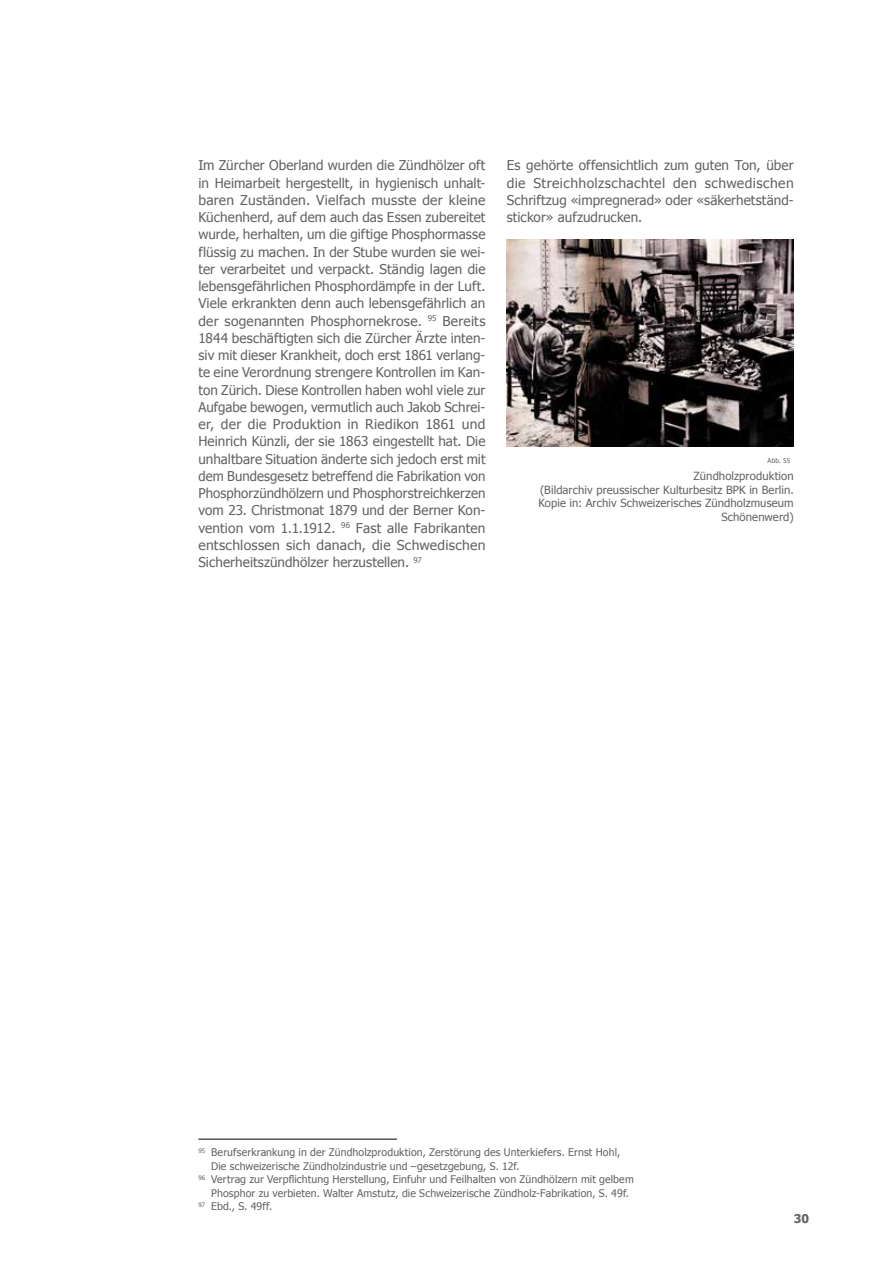
<style>
.page{position:relative;width:893px;height:1263px;background:#fff}
.page>*{position:absolute;margin:0;border:0;box-sizing:border-box;transform-origin:0 0}
.t1{font:13.5px/17.2px "Tahoma";letter-spacing:.005em;color:#626261;text-align:justify}
.t2{font:700 12px "Tahoma";color:#626261}
.t3{font:11.25px/13.5px "Tahoma";letter-spacing:.01em;color:#626261;text-align:right}
.t4{font:10.5px "Tahoma";letter-spacing:.015em;color:#626261}
.t5{font:6.6px "Tahoma";color:#626261}
</style>
<div class="page">
<img style="left:507px;top:239px;width:287px;height:207px">
<hr style="left:198px;top:1139px;width:199px;height:1px;background:#000">
<p class="t1" style="left:198px;top:156px;width:289px">Im Zürcher Oberland wurden die Zündhölzer oft in Heimarbeit hergestellt, in hygienisch unhalt&shy;baren Zuständen. Vielfach musste der kleine Küchenherd, auf dem auch das Essen zubereitet wurde, herhalten, um die giftige Phosphormasse flüssig zu machen. In der Stube wurden sie wei&shy;ter verarbeitet und verpackt. Ständig lagen die lebensgefährlichen Phosphordämpfe in der Luft.<br>Viele erkrankten denn auch lebensgefährlich an der sogenannten Phosphornekrose. <sup>95</sup> Bereits 1844 beschäftigten sich die Zürcher Ärzte inten&shy;siv mit dieser Krankheit, doch erst 1861 verlang&shy;te eine Verordnung strengere Kontrollen im Kan&shy;ton Zürich. Diese Kontrollen haben wohl viele zur Aufgabe bewogen, vermutlich auch Jakob Schrei&shy;er, der die Produktion in Riedikon 1861 und Heinrich Künzli, der sie 1863 eingestellt hat. Die unhaltbare Situation änderte sich jedoch erst mit dem Bundesgesetz betreffend die Fabrikation von Phosphorzündhölzern und Phosphorstreichkerzen vom 23. Christmonat 1879 und der Berner Kon&shy;vention vom 1.1.1912. <sup>96</sup> Fast alle Fabrikanten entschlossen sich danach, die Schwedischen Sicherheitszündhölzer herzustellen. <sup>97</sup></p>
<p class="t1" style="left:507px;top:156px;width:289px">Es gehörte offensichtlich zum guten Ton, über die Streichholzschachtel den schwedischen Schriftzug «impregnerad» oder «säkerhetständ&shy;stickor» aufzudrucken.</p>
<p class="t5" style="left:768px;top:456px;width:24px">Abb. 55</p>
<p class="t3" style="left:538px;top:469px;width:257px">Zündholzproduktion<br>(Bildarchiv preussischer Kulturbesitz BPK in Berlin.<br>Kopie in: Archiv Schweizerisches Zündholzmuseum Schönenwerd)</p>
<p class="t4" style="left:198px;top:1145px;width:423px"><sup>95</sup> Berufserkrankung in der Zündholzproduktion, Zerstörung des Unterkiefers. Ernst Hohl,</p>
<p class="t4" style="left:211px;top:1159px;width:310px">Die schweizerische Zündholzindustrie und –gesetzgebung, S. 12f.</p>
<p class="t4" style="left:198px;top:1172px;width:437px"><sup>96</sup> Vertrag zur Verpflichtung Herstellung, Einfuhr und Feilhalten von Zündhölzern mit gelbem</p>
<p class="t4" style="left:211px;top:1186px;width:419px">Phosphor zu verbieten. Walter Amstutz, die Schweizerische Zündholz-Fabrikation, S. 49f.</p>
<p class="t4" style="left:198px;top:1199px;width:75px"><sup>97</sup> Ebd., S. 49ff.</p>
<p class="t2" style="left:794px;top:1210px;width:17px">30</p>
</div>
